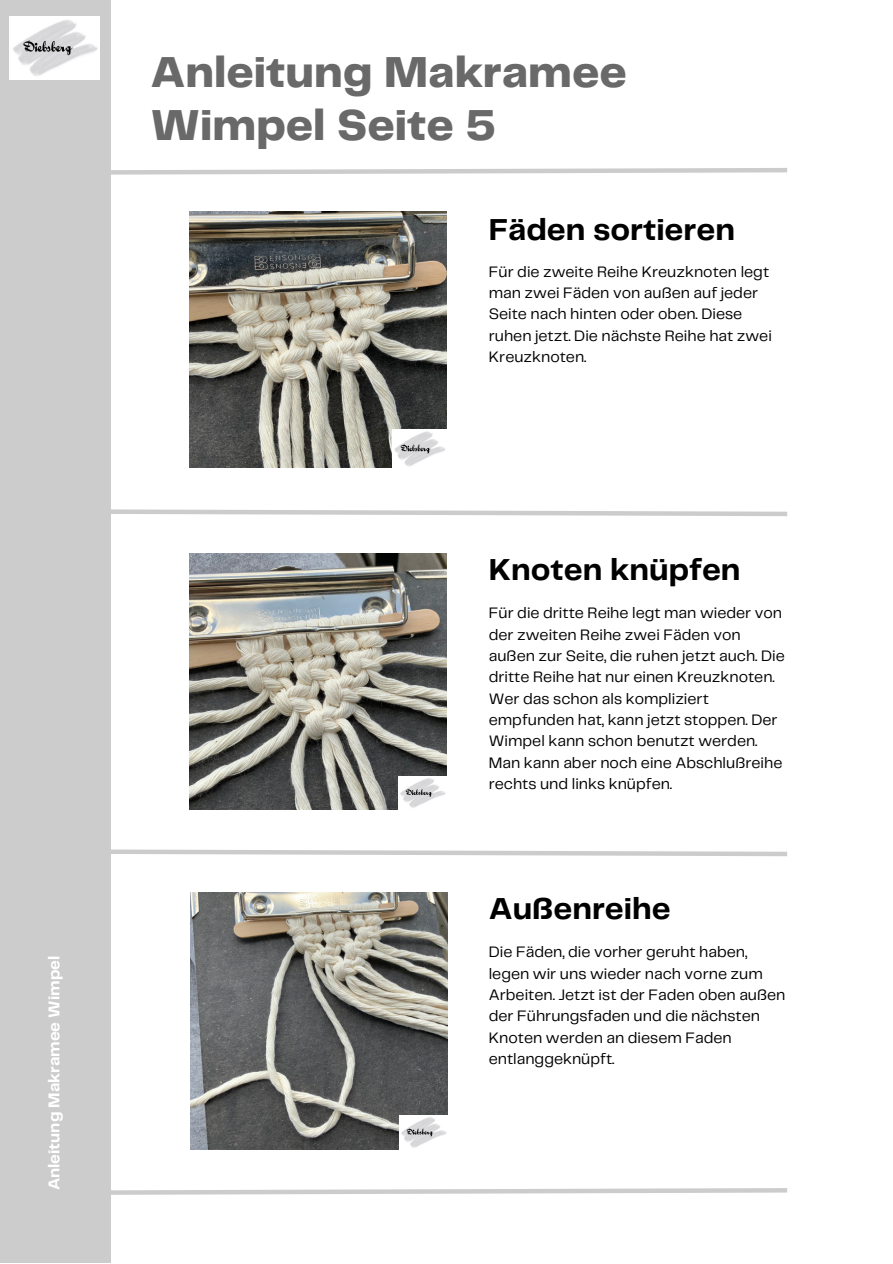
<style>
.page{position:relative;width:893px;height:1264px;background:#fff}
.page>*{position:absolute;margin:0;border:0;box-sizing:border-box;transform-origin:0 0}
.t1{font:800 45px "Telegraf";color:#696969}
.t2{font:700 31.5px "Telegraf";color:#000}
.t3{font:700 16.2px "Telegraf";color:#fff}
.t4{font:15.75px/21.3px "Telegraf";color:#000}
</style>
<div class="page">
<div style="left:0;top:0;width:110px;height:1262px;background:#cccccd"></div>
<svg style="left:110px;top:1185px;width:677px;height:12px"></svg>
<svg style="left:110px;top:507px;width:678px;height:11px"></svg>
<svg style="left:110px;top:847px;width:677px;height:11px"></svg>
<svg style="left:110px;top:166px;width:677px;height:11px"></svg>
<img style="left:190px;top:211px;width:256px;height:256px">
<img style="left:392px;top:430px;width:54px;height:37px">
<img style="left:10px;top:17px;width:90px;height:63px">
<img style="left:190px;top:553px;width:256px;height:256px">
<img style="left:398px;top:776px;width:48px;height:33px">
<img style="left:190px;top:892px;width:258px;height:257px">
<img style="left:399px;top:1115px;width:49px;height:34px">
<p class="t3" style="left:47px;top:1190px;width:236px;rotate:-90deg">Anleitung Makramee Wimpel</p>
<p class="t1" style="left:150px;top:53px;width:478px">Anleitung Makramee</p>
<p class="t1" style="left:150px;top:106px;width:347px">Wimpel Seite 5</p>
<p class="t2" style="left:488px;top:216px;width:248px">Fäden sortieren</p>
<p class="t4" style="left:488px;top:261px;width:284px">Für die zweite Reihe Kreuzknoten legt man zwei Fäden von außen auf jeder<br>Seite nach hinten oder oben. Diese ruhen jetzt. Die nächste Reihe hat zwei<br>Kreuzknoten.</p>
<p class="t2" style="left:488px;top:555px;width:253px">Knoten knüpfen</p>
<p class="t4" style="left:488px;top:603px;width:297px">Für die dritte Reihe legt man wieder von der zweiten Reihe zwei Fäden von außen zur Seite, die ruhen jetzt auch. Die dritte Reihe hat nur einen Kreuzknoten.</p>
<p class="t4" style="left:488px;top:688px;width:290px">Wer das schon als kompliziert empfunden hat, kann jetzt stoppen. Der<br>Wimpel kann schon benutzt werden.</p>
<p class="t4" style="left:488px;top:752px;width:295px">Man kann aber noch eine Abschlußreihe rechts und links knüpfen.</p>
<p class="t2" style="left:488px;top:894px;width:183px">Außenreihe</p>
<p class="t4" style="left:488px;top:942px;width:298px">Die Fäden, die vorher geruht haben, legen wir uns wieder nach vorne zum<br>Arbeiten. Jetzt ist der Faden oben außen der Führungsfaden und die nächsten<br>Knoten werden an diesem Faden entlanggeknüpft.</p>
</div>
